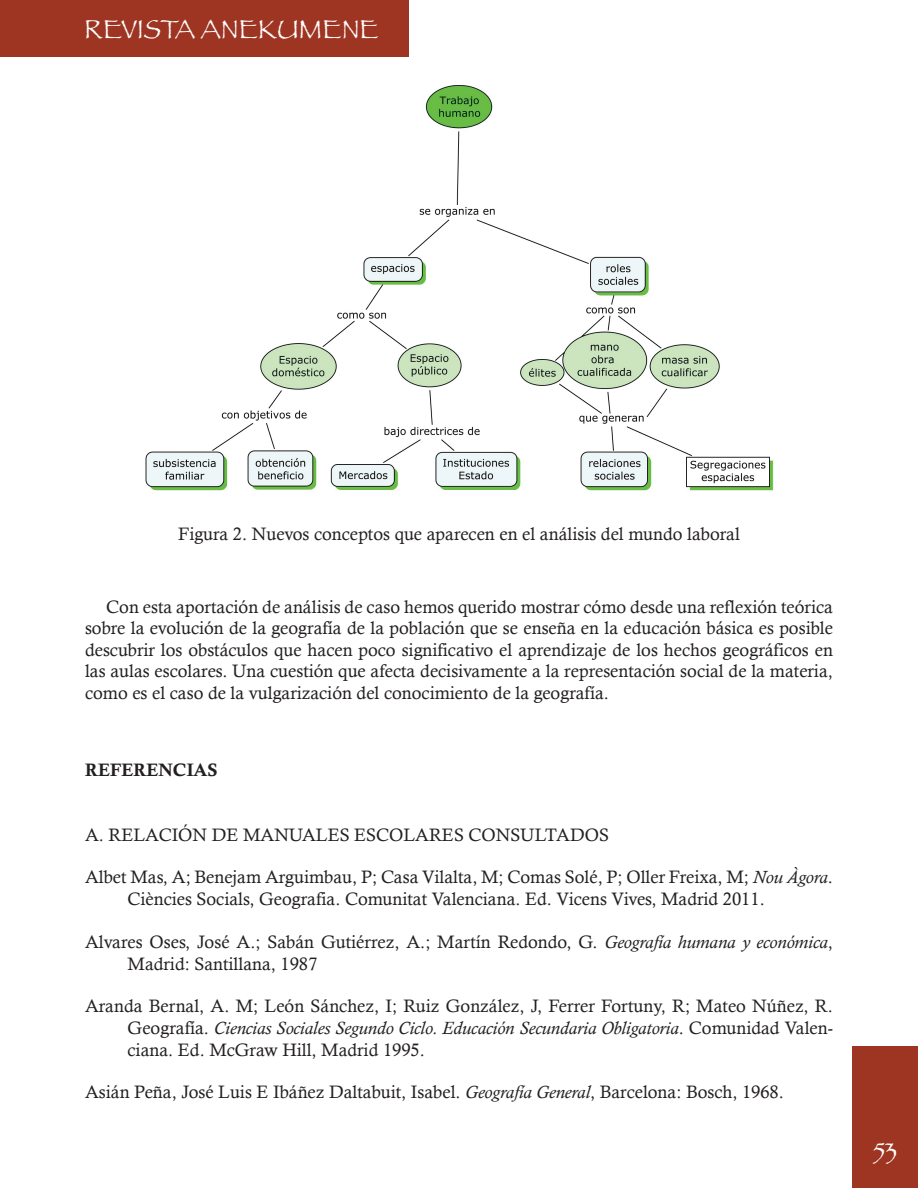
<style>
.page{position:relative;width:918px;height:1188px;background:#fff}
.page>*{position:absolute;margin:0;border:0;box-sizing:border-box;transform-origin:0 0}
.t1{font:27px "Papyrus";color:#fff}
.t2{font:25.5px "Papyrus";color:#fff}
.t3{font:18px/21.6px "Calisto";color:#231f20;text-align:justify}
.t4{font:18px "Calis MT Bol";color:#231f20}
.s1{font-style:italic}
</style>
<div class="page">
<div style="left:0;top:0;width:409px;height:56px;background:#9e3522"></div>
<div style="left:852px;top:1047px;width:66px;height:141px;background:#9e3522"></div>
<img style="left:146px;top:85px;width:627px;height:406px">
<h1 class="t1" style="left:84px;top:12px;width:296px">REVISTA ANEKUMENE</h1>
<p class="t3" style="left:178px;top:522px;width:563px">Figura 2. Nuevos conceptos que aparecen en el análisis del mundo laboral</p>
<p class="t3" style="left:85px;top:595px;width:749px;text-indent:21px">Con esta aportación de análisis de caso hemos querido mostrar cómo desde una reflexión teórica sobre la evolución de la geografía de la población que se enseña en la educación básica es posible descubrir los obstáculos que hacen poco significativo el aprendizaje de los hechos geográficos en las aulas escolares. Una cuestión que afecta decisivamente a la representación social de la materia, como es el caso de la vulgarización del conocimiento de la geografía.</p>
<p class="t4" style="left:85px;top:763px;width:134px">REFERENCIAS</p>
<p class="t3" style="left:85px;top:824px;width:525px">A. RELACIÓN DE MANUALES ESCOLARES CONSULTADOS</p>
<p class="t3" style="left:128px;top:866px;width:707px;text-indent:-43px">Albet Mas, A; Benejam Arguimbau, P; Casa Vilalta, M; Comas Solé, P; Oller Freixa, M; <span class="s1">Nou Àgora</span>.<br>Ciències Socials, Geografia. Comunitat Valenciana. Ed. Vicens Vives, Madrid 2011.</p>
<p class="t3" style="left:128px;top:931px;width:707px;text-indent:-43px">Alvares Oses, José A.; Sabán Gutiérrez, A.; Martín Redondo, G. <span class="s1">Geografía humana y económica</span>,<br>Madrid: Santillana, 1987</p>
<p class="t3" style="left:128px;top:995px;width:707px;text-indent:-43px">Aranda Bernal, A. M; León Sánchez, I; Ruiz González, J, Ferrer Fortuny, R; Mateo Núñez, R.<br>Geografía. <span class="s1">Ciencias Sociales Segundo Ciclo. Educación Secundaria Obligatoria</span>. Comunidad Valen&shy;ciana. Ed. McGraw Hill, Madrid 1995.</p>
<p class="t3" style="left:85px;top:1081px;width:700px">Asián Peña, José Luis E Ibáñez Daltabuit, Isabel. <span class="s1">Geografía General</span>, Barcelona: Bosch, 1968.</p>
<h2 class="t2" style="left:873px;top:1136px;width:26px">53</h2>
</div>
